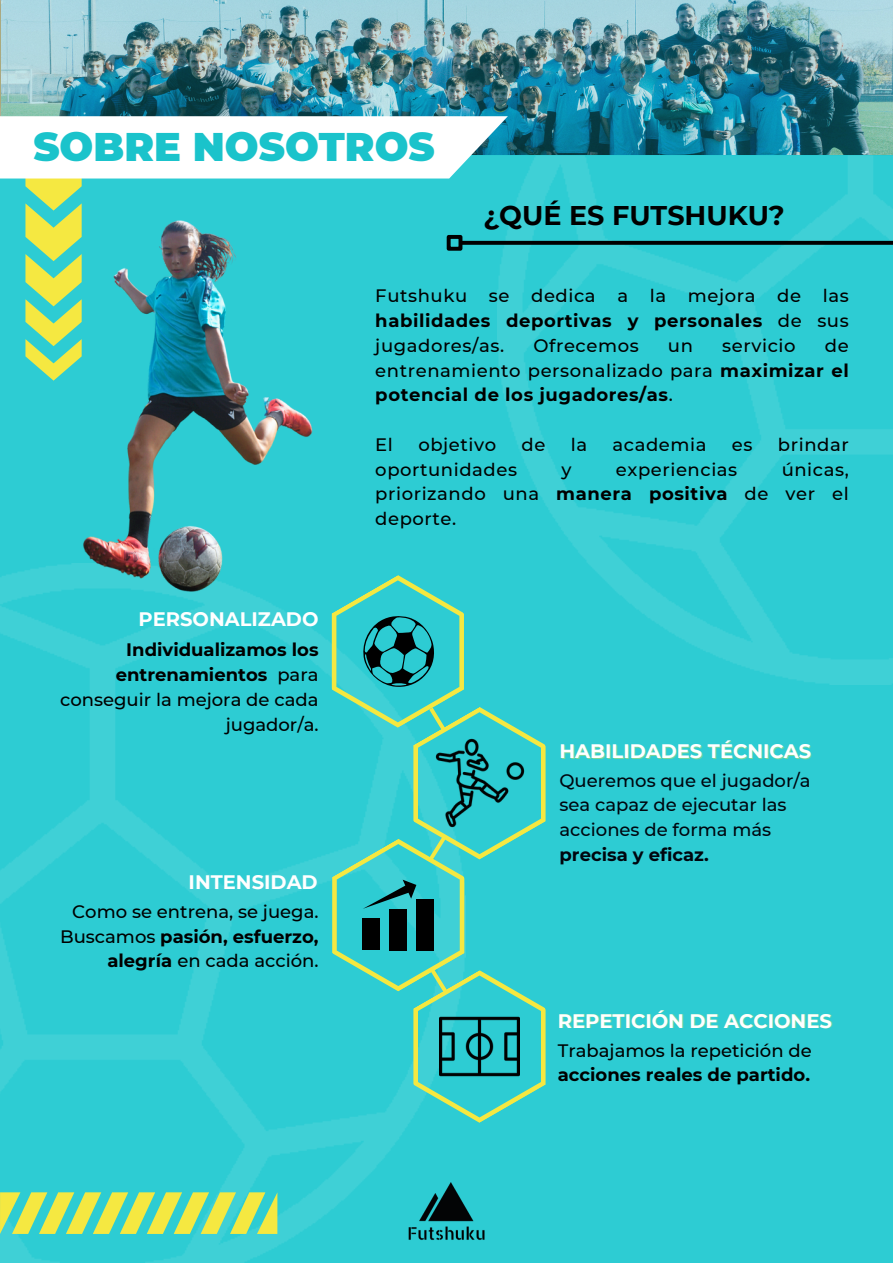
<style>
.page{position:relative;width:893px;height:1263px;background:#fff}
.page>*{position:absolute;margin:0;border:0;box-sizing:border-box;transform-origin:0 0}
.t1{font:900 39.9px "Montserrat";color:#1ac3cb}
.t2{font:700 26.95px "Montserrat";color:#000}
.t3{font:700 19.43px "Montserrat";color:#fff}
.t4{font:500 18.03px/24.7px "Montserrat";letter-spacing:.03em;color:#000;text-align:justify}
.t5{font:700 18.03px/24.7px "Montserrat";color:#000;text-align:justify}
.t6{font:500 18.03px/24.7px "Montserrat";color:#000;text-align:right}
.t7{font:500 18.03px/24.7px "Montserrat";color:#00060f}
.s1{font-weight:500}
.s2{font-weight:700}
</style>
<div class="page">
<div style="left:0;top:0;width:892px;height:1263px;background:#2dccd3"></div>
<img style="left:501px;top:156px;width:391px;height:528px">
<img style="left:0;top:565px;width:395px;height:698px">
<img style="left:408px;top:1182px;width:77px;height:58px">
<svg style="left:508px;top:241px;width:384px;height:4px;background:#020a0a"></svg>
<img style="left:2px;top:0;width:890px;height:155px">
<svg style="left:0;top:116px;width:508px;height:265px"></svg>
<svg style="left:299px;top:556px;width:279px;height:586px"></svg>
<img style="left:65px;top:201px;width:253px;height:391px">
<svg style="left:0;top:1192px;width:277px;height:42px"></svg>
<h1 class="t1" style="left:33px;top:123px;width:403px">SOBRE NOSOTROS</h1>
<p class="t2" style="left:483px;top:198px;width:303px">¿QUÉ ES FUTSHUKU?</p>
<p class="t3" style="left:138px;top:607px;width:181px">PERSONALIZADO</p>
<h2 class="t5" style="left:60px;top:637px;width:260px;text-align:right">Individualizamos los entrenamientos <span class="s1">para conseguir la mejora de cada</span></h2>
<p class="t6" style="left:226px;top:712px;width:94px">jugador/a.</p>
<p class="t3" style="left:189px;top:870px;width:130px">INTENSIDAD</p>
<p class="t6" style="left:60px;top:899px;width:260px">Como se entrena, se juega.<br>Buscamos <span class="s2">pasión, esfuerzo, alegría</span> en cada acción.</p>
<p class="t4" style="left:375px;top:283px;width:475px">Futshuku se dedica a la mejora de las <span class="s2">habilidades deportivas y personales</span> de sus jugadores/as.</p>
<p class="t4" style="left:533px;top:333px;width:107px">Ofrecemos</p>
<p class="t4" style="left:668px;top:333px;width:27px">un</p>
<p class="t4" style="left:722px;top:333px;width:75px">servicio</p>
<p class="t5" style="left:375px;top:333px;width:475px;text-indent:449px"><span class="s1">de entrenamiento personalizado para</span> maximizar el potencial de los jugadores/as<span class="s1">.</span></p>
<p class="t4" style="left:375px;top:432px;width:19px">El</p>
<p class="t4" style="left:418px;top:432px;width:79px">objetivo</p>
<p class="t4" style="left:521px;top:432px;width:25px">de</p>
<p class="t4" style="left:571px;top:432px;width:18px">la</p>
<p class="t4" style="left:612px;top:432px;width:95px">academia</p>
<p class="t4" style="left:732px;top:432px;width:22px">es</p>
<p class="t4" style="left:777px;top:432px;width:72px">brindar</p>
<p class="t4" style="left:375px;top:457px;width:143px">oportunidades</p>
<p class="t4" style="left:561px;top:457px;width:12px">y</p>
<p class="t4" style="left:616px;top:457px;width:123px">experiencias</p>
<p class="t4" style="left:375px;top:457px;width:475px;text-indent:406px">únicas, priorizando una <span class="s2">manera positiva</span> de ver el deporte.</p>
<h3 class="t3" style="left:559px;top:739px;width:253px">HABILIDADES TÉCNICAS</h3>
<p class="t7" style="left:559px;top:767px;width:252px">Queremos que el jugador/a sea capaz de ejecutar las acciones de forma más <span class="s2">precisa y eficaz.</span></p>
<p class="t3" style="left:558px;top:1009px;width:275px">REPETICIÓN DE ACCIONES</p>
<p class="t6" style="left:558px;top:1037px;width:255px;text-align:left">Trabajamos la repetición de <span class="s2">acciones reales de partido.</span></p>
</div>
